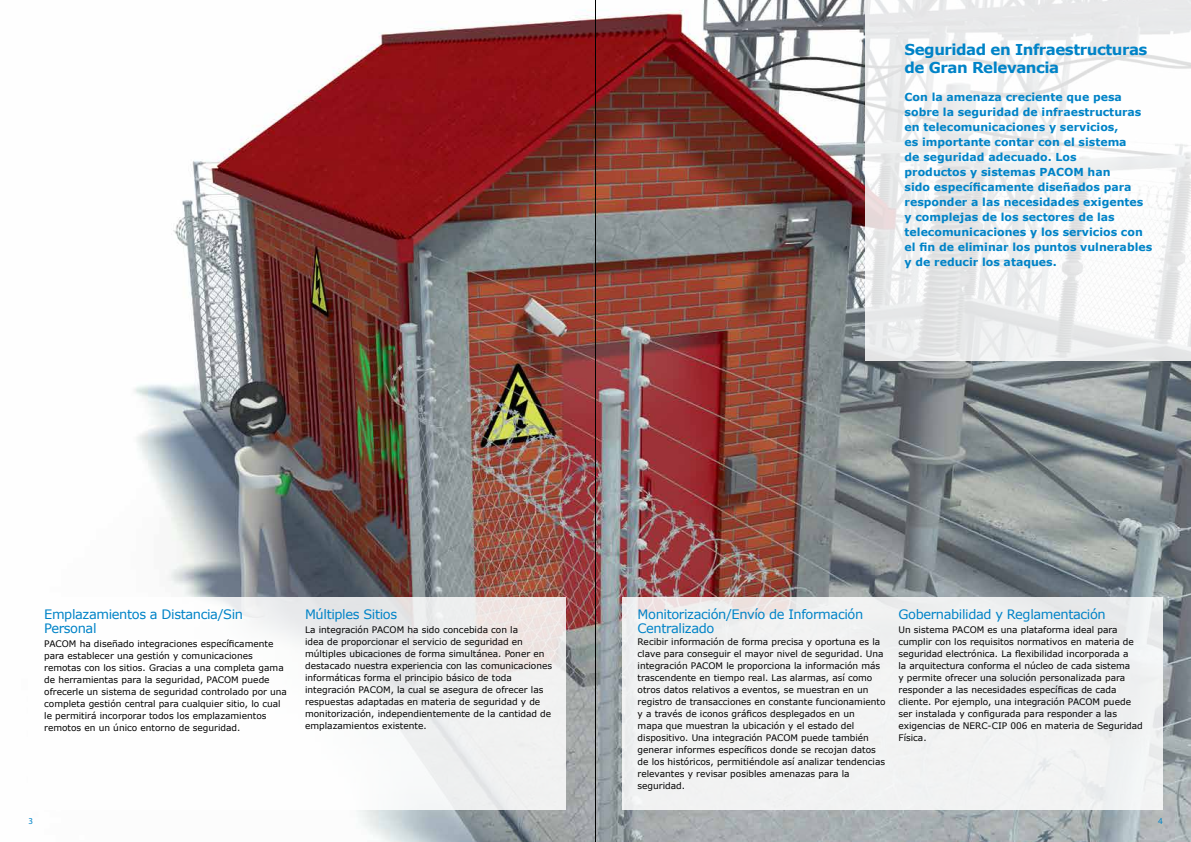
<style>
.page{position:relative;width:1191px;height:842px;background:#fff}
.page>*{position:absolute;margin:0;border:0;box-sizing:border-box;transform-origin:0 0}
.t1{font:700 15px/18px "Verdana";letter-spacing:-.03em;color:#0083c7}
.t2{font:13px/14px "Verdana";letter-spacing:-.03em;color:#0083c7}
.t3{font:700 11px/15px "Verdana";color:#0083c7}
.t4{font:9px/12px "Verdana";color:#000}
.t5{font:9px "Myriad Pro";color:#0083c7}
</style>
<div class="page">
<img style="left:134px;top:0;width:1057px;height:842px">
<svg style="left:865px;top:0;width:326px;height:360px"></svg>
<svg style="left:134px;top:597px;width:432px;height:212px"></svg>
<div style="left:623px;top:597px;width:539px;height:212px;background:#f2f2f2"></div>
<hr style="left:595px;top:0;width:1px;height:842px;background:#000101">
<h1 class="t1" style="left:904px;top:40px;width:244px">Seguridad en Infraestructuras de Gran Relevancia</h1>
<p class="t3" style="left:904px;top:89px;width:249px">Con la amenaza creciente que pesa sobre la seguridad de infraestructuras en telecomunicaciones y servicios,<br>es importante contar con el sistema<br>de seguridad adecuado. Los<br>productos y sistemas PACOM han<br>sido específicamente diseñados para responder a las necesidades exigentes y complejas de los sectores de las telecomunicaciones y los servicios con el fin de eliminar los puntos vulnerables y de reducir los ataques.</p>
<h2 class="t2" style="left:44px;top:608px;width:200px">Emplazamientos a Distancia/Sin<br>Personal</h2>
<p class="t4" style="left:44px;top:637px;width:244px">PACOM ha diseñado integraciones específicamente para establecer una gestión y comunicaciones remotas con los sitios. Gracias a una completa gama de herramientas para la seguridad, PACOM puede ofrecerle un sistema de seguridad controlado por una completa gestión central para cualquier sitio, lo cual le permitirá incorporar todos los emplazamientos remotos en un único entorno de seguridad.</p>
<h2 class="t2" style="left:305px;top:608px;width:94px">Múltiples Sitios</h2>
<p class="t4" style="left:305px;top:623px;width:248px">La integración PACOM ha sido concebida con la<br>idea de proporcionar el servicio de seguridad en múltiples ubicaciones de forma simultánea. Poner en destacado nuestra experiencia con las comunicaciones informáticas forma el principio básico de toda integración PACOM, la cual se asegura de ofrecer las respuestas adaptadas en materia de seguridad y de monitorización, independientemente de la cantidad de emplazamientos existente.</p>
<h2 class="t2" style="left:637px;top:608px;width:227px">Monitorización/Envío de Información<br>Centralizado</h2>
<p class="t4" style="left:637px;top:636px;width:249px">Recibir información de forma precisa y oportuna es la clave para conseguir el mayor nivel de seguridad. Una integración PACOM le proporciona la información más trascendente en tiempo real. Las alarmas, así como otros datos relativos a eventos, se muestran en un registro de transacciones en constante funcionamiento y a través de iconos gráficos desplegados en un<br>mapa que muestran la ubicación y el estado del dispositivo. Una integración PACOM puede también generar informes específicos donde se recojan datos de los históricos, permitiéndole así analizar tendencias relevantes y revisar posibles amenazas para la seguridad.</p>
<h2 class="t2" style="left:898px;top:608px;width:209px">Gobernabilidad y Reglamentación</h2>
<p class="t4" style="left:898px;top:623px;width:246px">Un sistema PACOM es una plataforma ideal para cumplir con los requisitos normativos en materia de seguridad electrónica. La flexibilidad incorporada a<br>la arquitectura conforma el núcleo de cada sistema<br>y permite ofrecer una solución personalizada para responder a las necesidades específicas de cada cliente. Por ejemplo, una integración PACOM puede ser instalada y configurada para responder a las exigencias de NERC-CIP 006 en materia de Seguridad Física.</p>
<p class="t5" style="left:29px;top:815px;width:6px">3</p>
<p class="t5" style="left:1158px;top:815px;width:6px">4</p>
</div>
